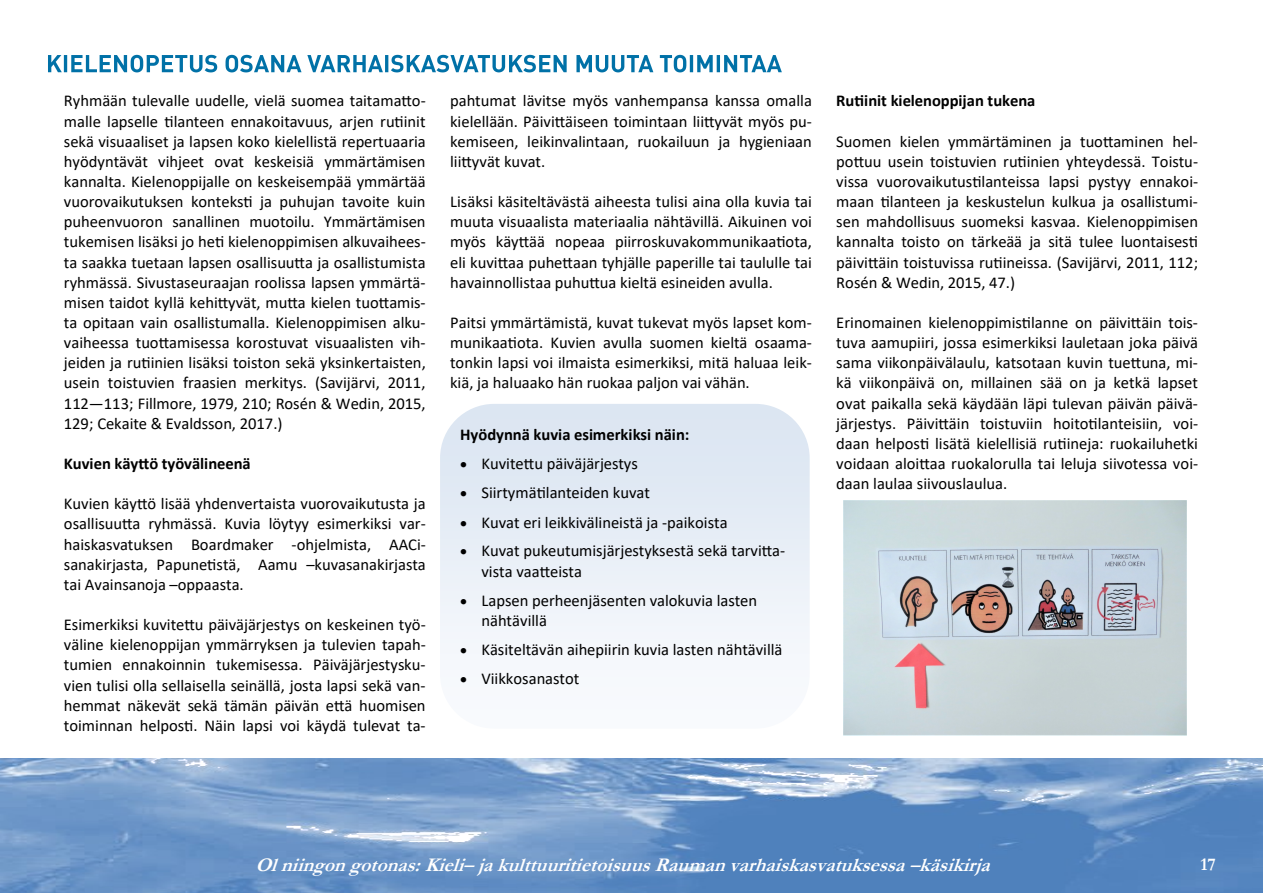
<style>
.page{position:relative;width:1263px;height:893px;background:#fff}
.page>*{position:absolute;margin:0;border:0;box-sizing:border-box;transform-origin:0 0}
.t1{font:italic 700 19.5px "Garamond";letter-spacing:-.005em;color:#fff}
.t2{font:700 18px "Garamond";color:#fff}
.t3{font:16.65px "Calibri";color:#000}
.t4{font:16.5px/20.1px "Calibri";color:#000;text-align:justify}
.t5{font:700 16.5px "Calibri";letter-spacing:-.005em;color:#000}
</style>
<div class="page">
<img style="left:0;top:758px;width:1263px;height:135px">
<img style="left:48px;top:54px;width:734px;height:19px">
<div style="left:440px;top:404px;width:370px;height:325px;background:linear-gradient(to bottom,#d9e4f1,#fbfcfe);border-radius:54px"></div>
<img style="left:843px;top:500px;width:344px;height:235px">
<p class="t4" style="left:64px;top:92px;width:363px">Ryhmään tulevalle uudelle, vielä suomea taitamatto&shy;malle lapselle tilanteen ennakoitavuus, arjen rutiinit sekä visuaaliset ja lapsen koko kielellistä repertuaaria hyödyntävät vihjeet ovat keskeisiä ymmärtämisen kannalta. Kielenoppijalle on keskeisempää ymmärtää vuorovaikutuksen konteksti ja puhujan tavoite kuin puheenvuoron sanallinen muotoilu. Ymmärtämisen</p>
<p class="t3" style="left:64px;top:235px;width:363px">tukemisen lisäksi jo heti kielenoppimisen alkuvaihees-</p>
<p class="t4" style="left:64px;top:253px;width:363px">ta saakka tuetaan lapsen osallisuutta ja osallistumista ryhmässä. Sivustaseuraajan roolissa lapsen ymmärtä&shy;misen taidot kyllä kehittyvät, mutta kielen tuottamis&shy;ta opitaan vain osallistumalla. Kielenoppimisen alku&shy;vaiheessa tuottamisessa korostuvat visuaalisten vih&shy;jeiden ja rutiinien lisäksi toiston sekä yksinkertaisten, usein toistuvien fraasien merkitys. (Savijärvi, 2011, 112—113; Fillmore, 1979, 210; Rosén &amp; Wedin, 2015,</p>
<p class="t3" style="left:64px;top:416px;width:220px">129; Cekaite &amp; Evaldsson, 2017.)</p>
<p class="t5" style="left:64px;top:457px;width:188px">Kuvien käyttö työvälineenä</p>
<p class="t4" style="left:64px;top:495px;width:363px">Kuvien käyttö lisää yhdenvertaista vuorovaikutusta ja osallisuutta ryhmässä. Kuvia löytyy esimerkiksi var&shy;haiskasvatuksen Boardmaker -ohjelmista, AACi&shy;sanakirjasta, Papunetistä, Aamu –kuvasanakirjasta tai Avainsanoja –oppaasta.</p>
<p class="t4" style="left:64px;top:616px;width:363px">Esimerkiksi kuvitettu päiväjärjestys on keskeinen työ&shy;väline kielenoppijan ymmärryksen ja tulevien tapah&shy;tumien ennakoinnin tukemisessa. Päiväjärjestysku&shy;vien tulisi olla sellaisella seinällä, josta lapsi sekä van&shy;hemmat näkevät sekä tämän päivän että huomisen toiminnan helposti. Näin lapsi voi käydä tulevat ta-</p>
<p class="t4" style="left:450px;top:92px;width:363px">pahtumat lävitse myös vanhempansa kanssa omalla kielellään. Päivittäiseen toimintaan liittyvät myös pu&shy;kemiseen, leikinvalintaan, ruokailuun ja hygieniaan liittyvät kuvat.</p>
<p class="t4" style="left:450px;top:193px;width:363px">Lisäksi käsiteltävästä aiheesta tulisi aina olla kuvia tai muuta visuaalista materiaalia nähtävillä. Aikuinen voi</p>
<p class="t3" style="left:450px;top:235px;width:363px">myös käyttää nopeaa piirroskuvakommunikaatiota,</p>
<p class="t4" style="left:450px;top:253px;width:363px">eli kuvittaa puhettaan tyhjälle paperille tai taululle tai havainnollistaa puhuttua kieltä esineiden avulla.</p>
<p class="t4" style="left:450px;top:314px;width:363px">Paitsi ymmärtämistä, kuvat tukevat myös lapset kom&shy;munikaatiota. Kuvien avulla suomen kieltä osaama&shy;tonkin lapsi voi ilmaista esimerkiksi, mitä haluaa leik&shy;kiä, ja haluaako hän ruokaa paljon vai vähän.</p>
<p class="t5" style="left:460px;top:428px;width:231px">Hyödynnä kuvia esimerkiksi näin:</p>
<p class="t4" style="left:460px;top:455px;width:179px">• Kuvitettu päiväjärjestys</p>
<p class="t4" style="left:460px;top:484px;width:191px">• Siirtymätilanteiden kuvat</p>
<p class="t4" style="left:460px;top:513px;width:269px">• Kuvat eri leikkivälineistä ja -paikoista</p>
<p class="t4" style="left:481px;top:542px;width:305px;text-indent:-21px">• Kuvat pukeutumisjärjestyksestä sekä tarvitta&shy;vista vaatteista</p>
<p class="t3" style="left:460px;top:593px;width:299px">• Lapsen perheenjäsenten valokuvia lasten</p>
<p class="t4" style="left:481px;top:612px;width:67px">nähtävillä</p>
<p class="t4" style="left:460px;top:641px;width:324px">• Käsiteltävän aihepiirin kuvia lasten nähtävillä</p>
<p class="t4" style="left:460px;top:670px;width:121px">• Viikkosanastot</p>
<p class="t5" style="left:836px;top:94px;width:201px">Rutiinit kielenoppijan tukena</p>
<p class="t4" style="left:836px;top:133px;width:363px">Suomen kielen ymmärtäminen ja tuottaminen hel&shy;pottuu usein toistuvien rutiinien yhteydessä. Toistu&shy;vissa vuorovaikutustilanteissa lapsi pystyy ennakoi&shy;maan tilanteen ja keskustelun kulkua ja osallistumi&shy;sen mahdollisuus suomeksi kasvaa. Kielenoppimisen</p>
<p class="t3" style="left:836px;top:235px;width:363px">kannalta toisto on tärkeää ja sitä tulee luontaisesti</p>
<p class="t4" style="left:836px;top:253px;width:363px">päivittäin toistuvissa rutiineissa. (Savijärvi, 2011, 112;<br>Rosén &amp; Wedin, 2015, 47.)</p>
<p class="t4" style="left:836px;top:314px;width:363px">Erinomainen kielenoppimistilanne on päivittäin tois&shy;tuva aamupiiri, jossa esimerkiksi lauletaan joka päivä sama viikonpäivälaulu, katsotaan kuvin tuettuna, mi&shy;kä viikonpäivä on, millainen sää on ja ketkä lapset ovat paikalla sekä käydään läpi tulevan päivän päivä-</p>
<p class="t3" style="left:836px;top:416px;width:363px">järjestys. Päivittäin toistuviin hoitotilanteisiin, voi-</p>
<p class="t4" style="left:836px;top:435px;width:363px">daan helposti lisätä kielellisiä rutiineja: ruokailuhetki voidaan aloittaa ruokalorulla tai leluja siivotessa voi&shy;daan laulaa siivouslaulua.</p>
<p class="t1" style="left:255px;top:854px;width:742px">Ol niingongotonas:Kieli– jakulttuuritietoisuusRaumanvarhaiskasvatuksessa–käsikirja</p>
<p class="t2" style="left:1200px;top:854px;width:17px">17</p>
</div>
